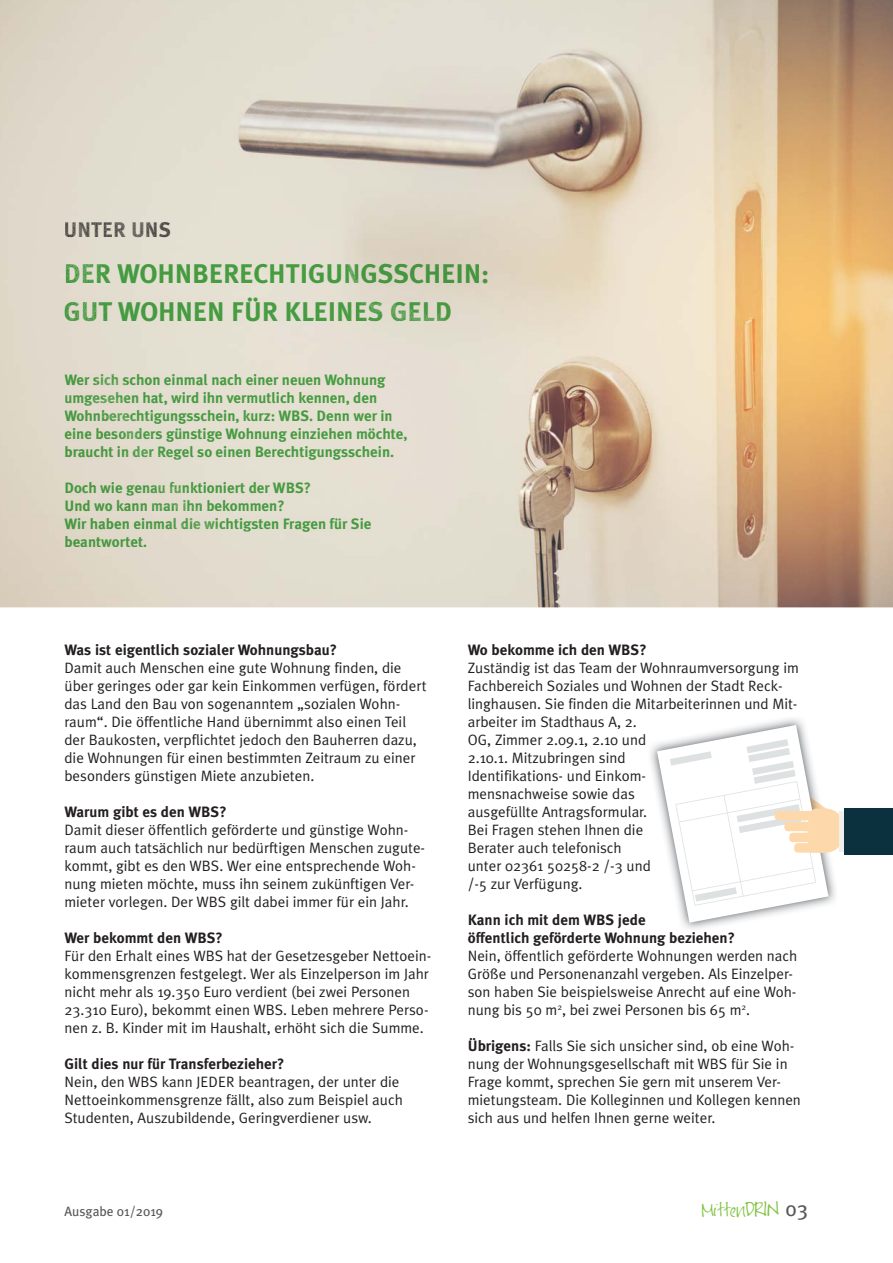
<style>
.page{position:relative;width:893px;height:1263px;background:#fff}
.page>*{position:absolute;margin:0;border:0;box-sizing:border-box;transform-origin:0 0}
.t1{font:700 27px/37.5px "Meta Plus";letter-spacing:-.005em;color:#469c41}
.t2{font:700 21px "Meta Plus";color:#4d4c48}
.t3{font:15px/18px "Meta Plus Normal";color:#231f20}
.t4{font:700 15px/18px "Meta Plus";color:#469b41}
.t5{font:700 15px/18px "Meta Plus";color:#231f20}
.t6{font:700 15px/18px "Meta Plus";color:#459b41}
.t7{font:14.85px "FG Jayne Print";color:#80c342}
.t8{font:13.5px "Meta Plus";color:#58595b}
.s1{color:#4d4b47}
.s2{color:#4e4d49}
.s3{color:#469941}
.s4{color:#469a41}
.s5{color:#459b41}
.s6{color:#469b41}
.s7{color:#489c41}
.s8{color:#469740}
.s9{color:#449740}
.s10{color:#449640}
.s11{color:#469340}
.s12{color:#459540}
.s13{color:#449540}
.s14{color:#469640}
.s15{color:#479540}
.s16{color:#479c41}
.s17{color:#489b41}
.s18{color:#479841}
.s19{color:#469c41}
.s20{color:#469d41}
.s21{color:#479a41}
.s22{color:#479b41}
.s23{color:#479840}
.s24{color:#469841}
.s25{color:#459841}
.s26{font-family:"Meta Plus";font-weight:700}
.s27{font-size:17.1px}
.s28{font-family:"Meta Plus";font-size:21px;color:#58595b}
</style>
<div class="page">
<img style="left:0;top:0;width:892px;height:607px">
<div style="left:65px;top:373px;width:321px;height:15px;background:#e5dfd2"></div>
<div style="left:65px;top:391px;width:312px;height:15px;background:#e5dfd2"></div>
<div style="left:65px;top:409px;width:327px;height:15px;background:#e5dfd2"></div>
<div style="left:65px;top:427px;width:342px;height:15px;background:#e5dfd2"></div>
<div style="left:65px;top:445px;width:329px;height:15px;background:#e4dfd1"></div>
<div style="left:66px;top:481px;width:245px;height:15px;background:#e2dccd"></div>
<div style="left:66px;top:499px;width:219px;height:12px;background:#e1dbcc"></div>
<div style="left:65px;top:517px;width:306px;height:15px;background:#e2dccd"></div>
<img style="left:65px;top:535px;width:81px;height:12px">
<div style="left:65px;top:222px;width:105px;height:15px;background:#e2dccf"></div>
<img style="left:66px;top:264px;width:421px;height:20px">
<div style="left:65px;top:297px;width:385px;height:24px;background:#e4ded1"></div>
<img style="left:650px;top:718px;width:154px;height:211px">
<div style="left:843px;top:809px;width:49px;height:46px;background:#0b313f"></div>
<svg style="left:657px;top:725px;width:186px;height:198px"></svg>
<h2 class="t2" style="left:64px;top:220px;width:109px"><span class="s1">UN</span>TER <span class="s2">U</span>N<span class="s2">S</span></h2>
<h1 class="t1" style="left:64px;top:256px;width:427px"><span class="s3">D</span><span class="s4">ER</span> <span class="s5">W</span><span class="s6">OHNB</span>ER<span class="s7">E</span><span class="s6">C</span>HTI<span class="s6">GU</span><span class="s4">N</span><span class="s8">G</span><span class="s9">S</span><span class="s10">S</span><span class="s11">C</span><span class="s12">HE</span><span class="s13">I</span><span class="s14">N</span><span class="s15">:<br></span><span class="s3">G</span><span class="s4">UT</span> <span class="s5">W</span><span class="s4">O</span><span class="s6">H</span><span class="s5">N</span>EN F<span class="s16">Ü</span><span class="s7">R</span> K<span class="s6">L</span>E<span class="s17">I</span><span class="s7">N</span><span class="s4">E</span><span class="s3">S GE</span><span class="s18">LD</span></h1>
<p class="t4" style="left:64px;top:371px;width:344px"><span class="s18">Wer</span> <span class="s3">si</span><span class="s4">ch schon</span> e<span class="s5">in</span>mal na<span class="s19">ch e</span><span class="s16">in</span><span class="s19">er neu</span><span class="s17">en</span> <span class="s20">Woh</span><span class="s17">nu</span>ng <span class="s18">um</span><span class="s3">gese</span><span class="s4">hen ha</span><span class="s5">t, w</span>ir<span class="s19">d ih</span>n <span class="s19">vermut</span>li<span class="s16">ch</span> <span class="s17">k</span><span class="s19">en</span>ne<span class="s17">n,</span> <span class="s19">d</span><span class="s21">en </span><span class="s18">Wohn</span><span class="s4">be</span><span class="s3">re</span><span class="s4">chti</span><span class="s22">gu</span><span class="s4">ng</span><span class="s22">ssch</span>ein, <span class="s7">k</span><span class="s19">urz: W</span>BS<span class="s19">.</span> <span class="s22">De</span><span class="s19">nn</span> <span class="s17">w</span><span class="s19">er</span> <span class="s22">in </span><span class="s23">ei</span><span class="s18">ne bes</span><span class="s3">on</span><span class="s4">ders</span> <span class="s5">gün</span>stig<span class="s7">e</span> Wohnun<span class="s19">g ei</span>nz<span class="s19">ie</span>he<span class="s7">n</span> <span class="s19">mö</span><span class="s21">chte, </span><span class="s8">br</span><span class="s23">au</span><span class="s18">cht in</span> <span class="s4">der R</span><span class="s5">eg</span><span class="s4">el</span> <span class="s5">so</span> einen <span class="s19">Be</span>rech<span class="s19">tigu</span>ngss<span class="s19">chei</span><span class="s22">n.</span></p>
<p class="t6" style="left:64px;top:479px;width:308px"><span class="s3">Do</span><span class="s24">ch</span> <span class="s23">w</span><span class="s18">ie gen</span><span class="s3">au f</span><span class="s4">unkt</span>io<span class="s6">ni</span><span class="s22">er</span><span class="s6">t der WBS?<br></span><span class="s8">Un</span><span class="s23">d</span> <span class="s3">wo</span> <span class="s18">kann</span> <span class="s3">man</span> <span class="s4">ihn be</span>komm<span class="s6">en</span><span class="s22">?<br></span><span class="s8">Wi</span><span class="s25">r</span> <span class="s8">ha</span><span class="s23">ben</span> <span class="s18">einm</span><span class="s3">al d</span><span class="s4">ie</span> <span class="s3">w</span><span class="s4">icht</span>igsten F<span class="s22">ra</span><span class="s6">gen</span> fü<span class="s6">r</span> Sie <span class="s8">be</span><span class="s24">antw</span><span class="s23">ortet.</span></p>
<p class="t5" style="left:64px;top:641px;width:274px">Was ist eigentlich sozialer Wohnungsbau?</p>
<p class="t3" style="left:64px;top:660px;width:363px">Damit auch Menschen eine gute Wohnung finden, die über geringes oder gar kein Einkommen verfügen, fördert das Land den Bau von sogenanntem „sozialen Wohn&shy;raum“. Die öffentliche Hand übernimmt also einen Teil der Baukosten, verpflichtet jedoch den Bauherren dazu, die Wohnungen für einen bestimmten Zeitraum zu einer besonders günstigen Miete anzubieten.</p>
<p class="t5" style="left:64px;top:803px;width:164px">Warum gibt es den WBS?</p>
<p class="t3" style="left:64px;top:822px;width:362px">Damit dieser öffentlich geförderte und günstige Wohn&shy;raum auch tatsächlich nur bedürftigen Menschen zugute&shy;kommt, gibt es den WBS. Wer eine entsprechende Woh&shy;nung mieten möchte, muss ihn seinem zukünftigen Ver&shy;mieter vorlegen. Der WBS gilt dabei immer für ein Jahr.</p>
<p class="t5" style="left:64px;top:929px;width:160px">Wer bekommt den WBS?</p>
<p class="t3" style="left:64px;top:948px;width:368px">Für den Erhalt eines WBS hat der Gesetzesgeber Nettoein&shy;kommensgrenzen festgelegt. Wer als Einzelperson im Jahr nicht mehr als 19.350 Euro verdient (bei zwei Personen 23.310 Euro), bekommt einen WBS. Leben mehrere Perso&shy;nen z. B. Kinder mit im Haushalt, erhöht sich die Summe.</p>
<p class="t5" style="left:64px;top:1055px;width:221px">Gilt dies nur für Transferbezieher?</p>
<p class="t3" style="left:64px;top:1074px;width:340px">Nein, den WBS kann JEDER beantragen, der unter die<br>Nettoeinkommensgrenze fällt, also zum Beispiel auch<br>Studenten, Auszubildende, Geringverdiener usw.</p>
<p class="t5" style="left:468px;top:641px;width:180px">Wo bekomme ich den WBS?</p>
<p class="t3" style="left:468px;top:660px;width:332px">Zuständig ist das Team der Wohnraumversorgung im<br>Fachbereich Soziales und Wohnen der Stadt Reck&shy;linghausen. Sie finden die Mitarbeiterinnen und Mit&shy;arbeiter im Stadthaus A, 2.<br>OG, Zimmer 2.09.1, 2.10 und<br>2.10.1. Mitzubringen sind<br>Identifikations- und Einkom-<br>mensnachweise sowie das<br>ausgefüllte Antragsformular.<br>Bei Fragen stehen Ihnen die<br>Berater auch telefonisch<br>unter 02361 50258-2 /-3 und<br>/-5 zur Verfügung.</p>
<p class="t5" style="left:468px;top:911px;width:269px">Kann ich mit dem WBS jede<br>öffentlich geförderte Wohnung ez e en?</p>
<p class="t3" style="left:468px;top:948px;width:331px">Nein, öffentlich geförderte Wohnungen werden nach Größe und Personenanzahl vergeben. Als Einzelper&shy;son haben Sie beispielsweise Anrecht auf eine Woh&shy;nung bis 50 m<sup>2</sup>, bei zwei Personen bis 65 m<sup>2</sup>.</p>
<p class="t3" style="left:468px;top:1038px;width:334px"><span class="s26">Übrigens:</span> Falls Sie sich unsicher sind, ob eine Woh&shy;nung der Wohnungsgesellschaft mit WBS für Sie in Frage kommt, sprechen Sie gern mit unserem Ver&shy;mietungsteam. Die Kolleginnen und Kollegen kennen sich aus und helfen Ihnen gerne weiter.</p>
<p class="t5" style="left:669px;top:929px;width:44px">b ih</p>
<p class="t8" style="left:64px;top:1204px;width:100px">Ausgabe 01/2019</p>
<p class="t7" style="left:701px;top:1203px;width:108px">Mitten<span class="s27">DRIN</span> <span class="s28">03</span></p>
</div>
